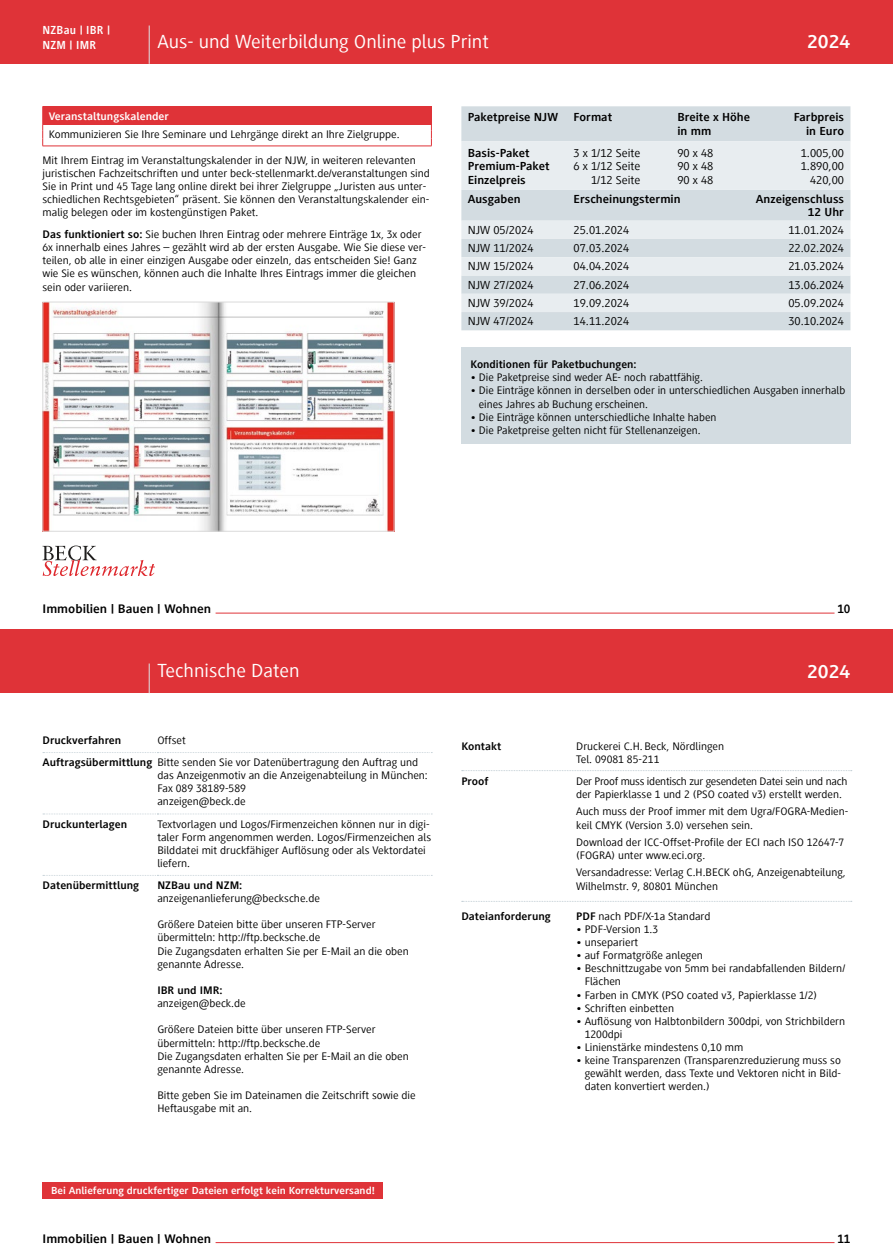
<style>
.page{position:relative;width:893px;height:1259px;background:#fff}
.page>*{position:absolute;margin:0;border:0;box-sizing:border-box;transform-origin:0 0}
.t1{font:19.5px "Generis Sans Com";color:#fff;scale:1.08 1}
.t2{font:700 19.5px "Generis Sans Com";color:#fff;scale:1.08 1}
.t3{font:700 12.75px "Generis Sans Com";color:#000;scale:1.08 1}
.t4{font:700 12.75px "Generis Sans Com";color:#000}
.t5{font:12px/13.5px "Generis Sans Com";color:#000;text-align:right;scale:1.08 1}
.t6{font:700 12px/13.5px "Generis Sans Com";color:#000;scale:1.08 1}
.t7{font:700 12px/14.4px "Generis Sans Com";letter-spacing:.02em;color:#fff}
.t8{font:11.25px/13.2px "Generis Sans Com";color:#000;scale:1.08 1}
.t9{font:11.25px/13.2px "Generis Sans Com";color:#000;scale:1.06 1}
.t10{font:11.25px/13.2px "Generis Sans Com";color:#000;scale:1.07 1}
.t11{font:11.25px/13.2px "Generis Sans Com";letter-spacing:-.02em;color:#000;scale:1.07 1}
.t12{font:700 11.25px "Generis Sans Com";color:#000;scale:1.08 1}
.t13{font:700 11.25px "Generis Sans Com";color:#000;scale:1.06 1}
.t14{font:700 11.25px "Generis Sans Com";color:#fff;scale:1.08 1}
.t15{font:700 10.5px "Generis Sans Com";color:#fff;scale:1.08 1}
.s1{font-weight:700}
</style>
<div class="page">
<div style="left:0;top:0;width:893px;height:64px;background:#df3338"></div>
<hr style="left:216px;top:613px;width:618px;height:1px;background:#df3338">
<hr style="left:149px;top:26px;width:1px;height:38px;background:#dde3e5">
<img style="left:44px;top:304px;width:348px;height:225px">
<div style="left:42px;top:302px;width:352px;height:229px;border:1px solid #dadada"></div>
<svg style="left:43px;top:545px;width:112px;height:31px"></svg>
<div style="left:43px;top:106px;width:388px;height:19px;background:#df3338"></div>
<hr style="left:43px;top:106px;width:389px;height:1px;background:#df3338">
<svg style="left:42px;top:107px;width:1px;height:39px"></svg>
<svg style="left:431px;top:107px;width:1px;height:39px"></svg>
<hr style="left:43px;top:146px;width:389px;height:1px;background:#df3338">
<div style="left:461px;top:106px;width:389px;height:224px;background:#d3dce1"></div>
<svg style="left:461px;top:141px;width:389px;height:171px;background:#dfe6ea"></svg>
<div style="left:461px;top:347px;width:389px;height:96px;background:#d3dce1"></div>
<div style="left:0;top:629px;width:893px;height:64px;background:#df3338"></div>
<hr style="left:149px;top:663px;width:1px;height:30px;background:#dde3e5">
<hr style="left:216px;top:1242px;width:618px;height:1px;background:#df3338">
<svg style="left:43px;top:752px;width:389px;height:1px"></svg>
<svg style="left:43px;top:813px;width:389px;height:1px"></svg>
<svg style="left:43px;top:875px;width:389px;height:1px"></svg>
<div style="left:43px;top:1182px;width:340px;height:16px;background:#df3338"></div>
<svg style="left:462px;top:901px;width:390px;height:1px"></svg>
<svg style="left:462px;top:770px;width:390px;height:1px"></svg>
<p class="t7" style="left:43px;top:23px;width:69px">NZBau | IBR |<br>NZM | IMR</p>
<h1 class="t1" style="left:157px;top:31px;width:308px">Aus- und Weiterbildung Online plus Print</h1>
<h1 class="t2" style="left:807px;top:31px;width:42px">2024</h1>
<p class="t14" style="left:49px;top:110px;width:113px">Veranstaltungskalender</p>
<p class="t8" style="left:49px;top:128px;width:326px">Kommunizieren Sie Ihre Seminare und Lehrgänge direkt an Ihre Zielgruppe.</p>
<p class="t8" style="left:43px;top:154px;width:360px">Mit Ihrem Eintrag im Veranstaltungskalender in der NJW, in weiteren relevanten juristischen Fachzeitschriften und unter beck-stellenmarkt.de/veranstaltungen sind Sie in Print und 45 Tage lang online direkt bei ihrer Zielgruppe „Juristen aus unter&shy;schiedlichen Rechtsgebieten“ präsent. Sie können den Veranstaltungskalender ein&shy;malig belegen oder im kostengünstigen Paket.</p>
<p class="t8" style="left:43px;top:228px;width:357px"><span class="s1">Das funktioniert so:</span> Sie buchen Ihren Eintrag oder mehrere Einträge 1x, 3x oder 6x innerhalb eines Jahres – gezählt wird ab der ersten Ausgabe. Wie Sie diese ver&shy;teilen, ob alle in einer einzigen Ausgabe oder einzeln, das entscheiden Sie! Ganz wie Sie es wünschen, können auch die Inhalte Ihres Eintrags immer die gleichen sein oder variieren.</p>
<p class="t6" style="left:468px;top:111px;width:85px">Paketpreise NJW</p>
<p class="t6" style="left:574px;top:111px;width:37px">Format</p>
<p class="t6" style="left:677px;top:111px;width:69px">Breite x Höhe in mm</p>
<p class="t6" style="left:794px;top:111px;width:48px;text-align:right">Farbpreis in Euro</p>
<p class="t6" style="left:468px;top:146px;width:77px">Basis-Paket<br>Premium-Paket<br>Einzelpreis</p>
<p class="t5" style="left:574px;top:146px;width:63px">3 x 1/12 Seite<br>6 x 1/12 Seite<br>1/12 Seite</p>
<p class="t5" style="left:677px;top:146px;width:35px;text-align:justify">90 x 48<br>90 x 48<br>90 x 48</p>
<p class="t5" style="left:801px;top:146px;width:42px">1.005,00<br>1.890,00<br>420,00</p>
<p class="t6" style="left:468px;top:192px;width:50px">Ausgaben</p>
<p class="t6" style="left:574px;top:192px;width:101px">Erscheinungstermin</p>
<p class="t6" style="left:756px;top:192px;width:83px;text-align:right">Anzeigenschluss<br>12 Uhr</p>
<p class="t5" style="left:468px;top:223px;width:62px">NJW 05/2024</p>
<p class="t5" style="left:574px;top:223px;width:53px">25.01.2024</p>
<p class="t5" style="left:788px;top:223px;width:53px">11.01.2024</p>
<p class="t5" style="left:468px;top:241px;width:62px">NJW 11/2024</p>
<p class="t5" style="left:574px;top:241px;width:53px">07.03.2024</p>
<p class="t5" style="left:788px;top:241px;width:53px">22.02.2024</p>
<p class="t5" style="left:468px;top:260px;width:62px">NJW 15/2024</p>
<p class="t5" style="left:574px;top:260px;width:53px">04.04.2024</p>
<p class="t5" style="left:788px;top:260px;width:53px">21.03.2024</p>
<p class="t5" style="left:468px;top:278px;width:62px">NJW 27/2024</p>
<p class="t5" style="left:574px;top:278px;width:53px">27.06.2024</p>
<p class="t5" style="left:788px;top:278px;width:53px">13.06.2024</p>
<p class="t5" style="left:468px;top:296px;width:62px">NJW 39/2024</p>
<p class="t5" style="left:574px;top:296px;width:53px">19.09.2024</p>
<p class="t5" style="left:788px;top:296px;width:53px">05.09.2024</p>
<p class="t5" style="left:468px;top:314px;width:62px">NJW 47/2024</p>
<p class="t5" style="left:574px;top:314px;width:53px">14.11.2024</p>
<p class="t5" style="left:788px;top:314px;width:53px">30.10.2024</p>
<p class="t13" style="left:470px;top:358px;width:158px">Konditionen für Paketbuchungen:</p>
<p class="t9" style="left:470px;top:371px;width:221px">• Die Paketpreise sind weder AE- noch rabattfähig.</p>
<p class="t9" style="left:479px;top:384px;width:347px;text-indent:-9px">• Die Einträge können in derselben oder in unterschiedlichen Ausgaben innerhalb eines Jahres ab Buchung erscheinen.</p>
<p class="t9" style="left:470px;top:410px;width:234px">• Die Einträge können unterschiedliche Inhalte haben</p>
<p class="t9" style="left:470px;top:423px;width:219px">• Die Paketpreise gelten nicht für Stellenanzeigen.</p>
<p class="t3" style="left:43px;top:602px;width:158px">Immobilien | Bauen | Wohnen</p>
<p class="t4" style="left:837px;top:602px;width:15px">10</p>
<h1 class="t1" style="left:157px;top:659px;width:133px">Technische Daten</h1>
<h1 class="t2" style="left:807px;top:660px;width:42px">2024</h1>
<p class="t8" style="left:43px;top:729px;width:349px;line-height:22px;text-indent:115px">Offset<br><span class="s1">Auftragsübermittlung</span> Bitte senden Sie vor Datenübertragung den Auftrag und</p>
<p class="t8" style="left:157px;top:769px;width:252px">das Anzeigenmotiv an die Anzeigenabteilung in München:<br>Fax 089 38189-589<br>anzeigen@beck.de</p>
<p class="t12" style="left:43px;top:817px;width:80px">Druckunterlagen</p>
<p class="t8" style="left:157px;top:817px;width:255px">Textvorlagen und Logos/Firmenzeichen können nur in digi&shy;taler Form angenommen werden. Logos/Firmenzeichen als Bilddatei mit druckfähiger Auflösung oder als Vektordatei liefern.</p>
<p class="t12" style="left:43px;top:879px;width:91px">Datenübermittlung</p>
<p class="t12" style="left:157px;top:879px;width:80px">NZBau und NZM:</p>
<p class="t8" style="left:157px;top:892px;width:152px">anzeigenanlieferung@becksche.de</p>
<p class="t8" style="left:157px;top:918px;width:234px">Größere Dateien bitte über unseren FTP-Server übermitteln: http://ftp.becksche.de<br>Die Zugangsdaten erhalten Sie per E-Mail an die oben genannte Adresse.</p>
<p class="t12" style="left:157px;top:984px;width:62px">IBR und IMR:</p>
<p class="t8" style="left:157px;top:997px;width:83px">anzeigen@beck.de</p>
<p class="t8" style="left:157px;top:1023px;width:234px">Größere Dateien bitte über unseren FTP-Server übermitteln: http://ftp.becksche.de<br>Die Zugangsdaten erhalten Sie per E-Mail an die oben genannte Adresse.</p>
<p class="t8" style="left:157px;top:1088px;width:241px">Bitte geben Sie im Dateinamen die Zeitschrift sowie die<br>Heftausgabe mit an.</p>
<p class="t12" style="left:43px;top:734px;width:74px">Druckverfahren</p>
<p class="t12" style="left:461px;top:740px;width:39px">Kontakt</p>
<p class="t8" style="left:576px;top:739px;width:139px">Druckerei C.H.Beck, Nördlingen<br>Tel. 09081 85-211</p>
<p class="t12" style="left:461px;top:775px;width:27px">Proof</p>
<p class="t11" style="left:576px;top:774px;width:255px">Der Proof muss identisch zur gesendeten Datei sein und nach der Papierklasse 1 und 2 (PSO coated v3) erstellt werden.</p>
<p class="t10" style="left:576px;top:805px;width:256px">Auch muss der Proof immer mit dem Ugra/FOGRA-Medien&shy;keil CMYK (Version 3.0) versehen sein.</p>
<p class="t10" style="left:576px;top:835px;width:252px">Download der ICC-Offset-Profile der ECI nach ISO 12647-7 (FOGRA) unter www.eci.org.</p>
<p class="t10" style="left:576px;top:866px;width:253px">Versandadresse: Verlag C.H.BECK ohG, Anzeigenabteilung,<br>Wilhelmstr. 9, 80801 München</p>
<p class="t12" style="left:461px;top:910px;width:84px">Dateianforderung</p>
<p class="t8" style="left:576px;top:909px;width:126px"><span class="s1">PDF</span> nach PDF/X-1a Standard</p>
<p class="t8" style="left:576px;top:922px;width:77px">• PDF-Version 1.3</p>
<p class="t8" style="left:576px;top:936px;width:59px">• unsepariert</p>
<p class="t8" style="left:576px;top:949px;width:119px">• auf Formatgröße anlegen</p>
<p class="t8" style="left:585px;top:962px;width:243px;text-indent:-9px">• Beschnittzugabe von 5mm bei randabfallenden Bildern/<br>Flächen</p>
<p class="t8" style="left:576px;top:988px;width:225px">• Farben in CMYK (PSO coated v3, Papierklasse 1/2)</p>
<p class="t8" style="left:576px;top:1001px;width:92px">• Schriften einbetten</p>
<p class="t8" style="left:585px;top:1014px;width:243px;text-indent:-9px">• Auflösung von Halbtonbildern 300dpi, von Strichbildern<br>1200dpi</p>
<p class="t8" style="left:576px;top:1041px;width:156px">• Linienstärke mindestens 0,10 mm</p>
<p class="t8" style="left:585px;top:1054px;width:239px;text-align:justify;text-indent:-8px">• keine Transparenzen (Transparenzreduzierung muss so gewählt werden, dass Texte und Vektoren nicht in Bild&shy;daten konvertiert werden.)</p>
<p class="t15" style="left:51px;top:1185px;width:301px">Bei Anlieferung druckfertiger Dateien erfolgt kein Korrekturversand!</p>
<p class="t3" style="left:43px;top:1231px;width:158px">Immobilien | Bauen | Wohnen</p>
<p class="t4" style="left:837px;top:1231px;width:15px">11</p>
</div>
